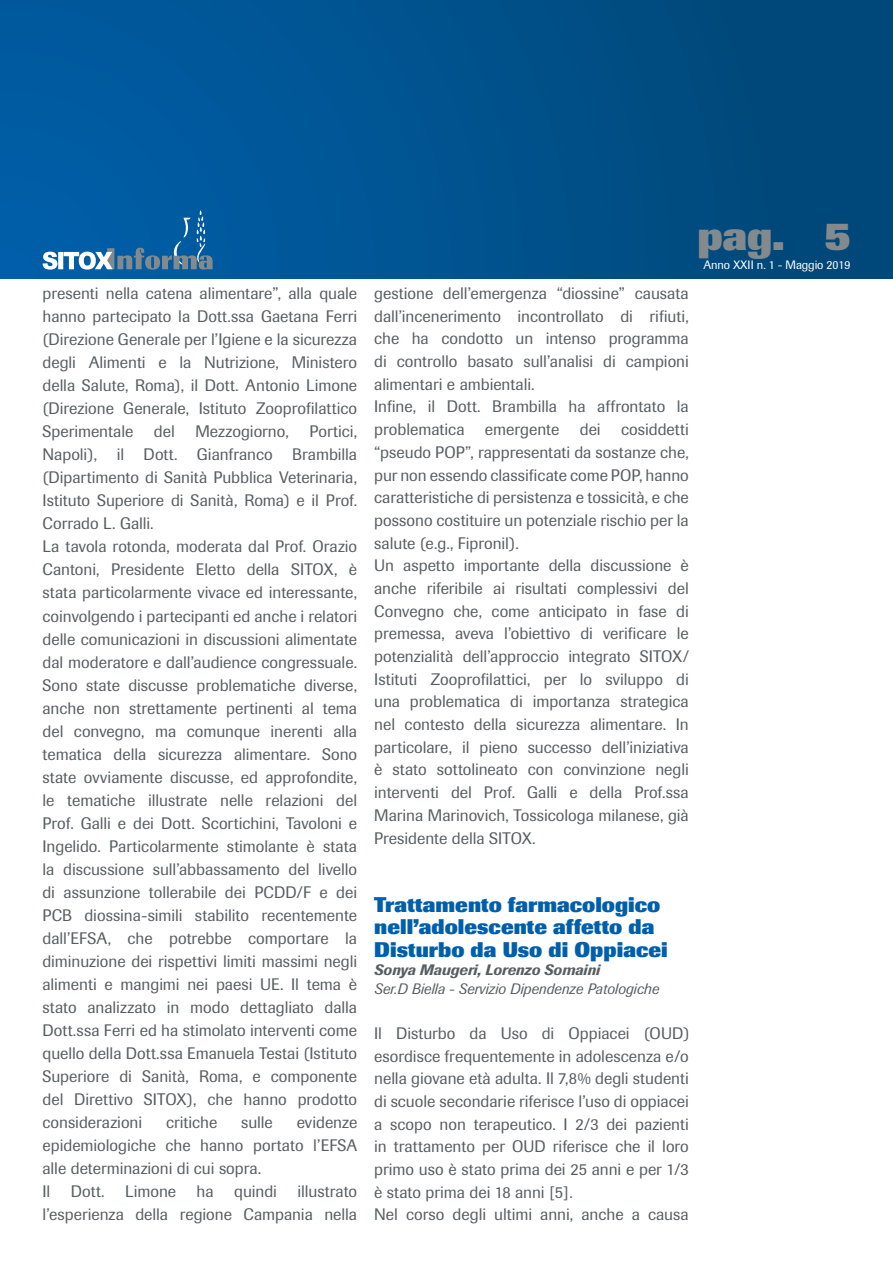
<style>
.page{position:relative;width:893px;height:1263px;background:#fff}
.page>*{position:absolute;margin:0;border:0;box-sizing:border-box;transform-origin:0 0}
.t1{font:800 40.5px "Imago";color:#838a8e}
.t2{font:800 21px/22.6px "Imago";letter-spacing:.005em;color:#005fab}
.t3{font:16.5px/23.1px "Imago";color:#575e62}
.t4{font:italic 15px "Imago";color:#575e62}
.t5{font:italic 500 15px "Imago";color:#575e62}
.t6{font:12px "Imago";letter-spacing:-.01em;color:#fff}
</style>
<div class="page">
<div style="left:0;top:0;width:893px;height:278px;background:linear-gradient(to right,#005ea6,#004776)"></div>
<svg style="left:43px;top:210px;width:170px;height:60px;background:#246fa9"></svg>
<p class="t3" style="left:43px;top:282px;width:316px">presenti nella catena alimentare”, alla quale hanno partecipato la Dott.ssa Gaetana Ferri (Direzione Generale per l’Igiene e la sicurezza degli Alimenti e la Nutrizione, Ministero della Salute, Roma), il Dott. Antonio Limone (Direzione Generale, Istituto Zooprofilattico Sperimentale del Mezzogiorno, Portici, Napoli), il Dott. Gianfranco Brambilla (Dipartimento di Sanità Pubblica Veterinaria, Istituto Superiore di Sanità, Roma) e il Prof.<br>Corrado L. Galli.<br>La tavola rotonda, moderata dal Prof. Orazio Cantoni, Presidente Eletto della SITOX, è stata particolarmente vivace ed interessante, coinvolgendo i partecipanti ed anche i relatori delle comunicazioni in discussioni alimentate dal moderatore e dall’audience congressuale.<br>Sono state discusse problematiche diverse, anche non strettamente pertinenti al tema del convegno, ma comunque inerenti alla tematica della sicurezza alimentare. Sono state ovviamente discusse, ed approfondite, le tematiche illustrate nelle relazioni del Prof. Galli e dei Dott. Scortichini, Tavoloni e Ingelido. Particolarmente stimolante è stata la discussione sull’abbassamento del livello di assunzione tollerabile dei PCDD/F e dei PCB diossina-simili stabilito recentemente dall’EFSA, che potrebbe comportare la diminuzione dei rispettivi limiti massimi negli alimenti e mangimi nei paesi UE. Il tema è stato analizzato in modo dettagliato dalla Dott.ssa Ferri ed ha stimolato interventi come quello della Dott.ssa Emanuela Testai (Istituto Superiore di Sanità, Roma, e componente del Direttivo SITOX), che hanno prodotto considerazioni</p>
<p class="t3" style="left:166px;top:1111px;width:53px">critiche</p>
<p class="t3" style="left:241px;top:1111px;width:33px">sulle</p>
<p class="t3" style="left:43px;top:1111px;width:316px;text-indent:254px">evidenze epidemiologiche che hanno portato l’EFSA alle determinazioni di cui sopra.<br>Il Dott. Limone ha quindi illustrato l’esperienza della regione Campania nella</p>
<p class="t3" style="left:374px;top:282px;width:316px;line-height:22.6px">gestione dell’emergenza “diossine” causata dall’incenerimento incontrollato di rifiuti, che ha condotto un intenso programma di controllo basato sull’analisi di campioni alimentari e ambientali.<br>Infine, il Dott. Brambilla ha affrontato la problematica emergente dei cosiddetti “pseudo POP”, rappresentati da sostanze che, pur non essendo classificate come POP, hanno caratteristiche di persistenza e tossicità, e che possono costituire un potenziale rischio per la salute (e.g., Fipronil).<br>Un aspetto importante della discussione è anche riferibile ai risultati complessivi del Convegno che, come anticipato in fase di premessa, aveva l’obiettivo di verificare le potenzialità dell’approccio integrato SITOX/ Istituti Zooprofilattici, per lo sviluppo di una problematica di importanza strategica nel contesto della sicurezza alimentare. In particolare, il pieno successo dell’iniziativa è stato sottolineato con convinzione negli interventi del Prof. Galli e della Prof.ssa Marina Marinovich, Tossicologa milanese, già Presidente della SITOX.</p>
<h1 class="t1" style="left:697px;top:212px;width:155px">pag. 5</h1>
<p class="t6" style="left:703px;top:258px;width:149px">Anno XXII n. 1 - Maggio 2019</p>
<p class="t2" style="left:374px;top:893px;width:295px">Trattamento farmacologico nell’adolescente affetto da<br>Disturbo da Uso di Oppiacei</p>
<p class="t5" style="left:374px;top:961px;width:227px">Sonya Maugeri, Lorenzo Somaini</p>
<p class="t4" style="left:374px;top:980px;width:286px">Ser.D Biella - Servizio Dipendenze Patologiche</p>
<p class="t3" style="left:374px;top:1022px;width:316px;line-height:22.6px">Il Disturbo da Uso di Oppiacei (OUD) esordisce frequentemente in adolescenza e/o nella giovane età adulta. Il 7,8% degli studenti di scuole secondarie riferisce l’uso di oppiacei a scopo non terapeutico. I 2/3 dei pazienti in trattamento per OUD riferisce che il loro primo uso è stato prima dei 25 anni e per 1/3 è stato prima dei 18 anni [5].<br>Nel corso degli ultimi anni, anche a causa</p>
</div>
